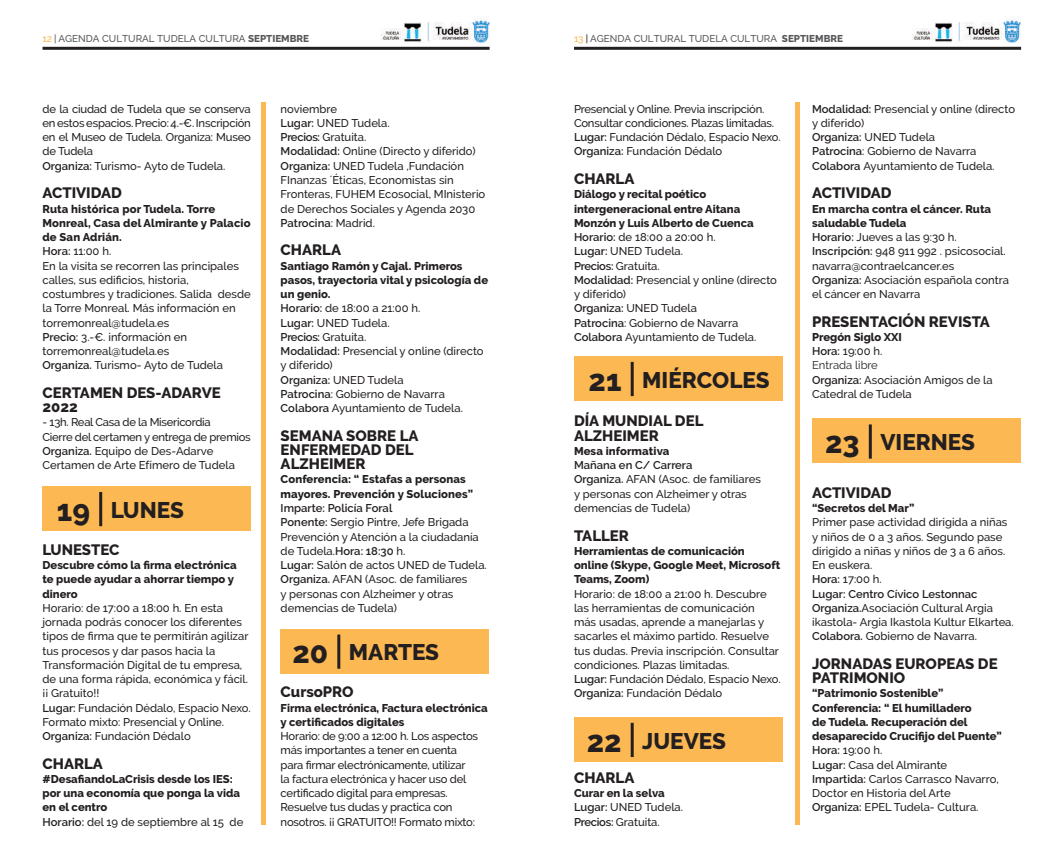
<style>
.page{position:relative;width:1063px;height:851px;background:#fff}
.page>*{position:absolute;margin:0;border:0;box-sizing:border-box;transform-origin:0 0}
.t1{font:800 22.5px "Raleway";color:#231f20}
.t2{font:800 15px/14.2px "Raleway";color:#231f20}
.t3{font:500 11.25px/14.2px "Raleway";color:#231f20}
.t4{font:800 11.25px/14.2px "Raleway";color:#231f20}
.t5{font:500 11.25px/14.2px "Raleway";letter-spacing:-.02em;color:#231f20}
.t6{font:500 11.25px/14.2px "Raleway";letter-spacing:-.025em;color:#231f20}
.t7{font:500 9.9px "Raleway";color:#57585a}
.s1{color:#fcb853}
.s2{font-weight:800}
.s3{color:#231f20}
.s4{font-weight:600}
.s5{font-size:30px}
.s6{font-weight:500}
.s7{font-weight:400}
</style>
<div class="page">
<hr style="left:43px;top:47px;width:447px;height:3px;background:#231f20">
<hr style="left:574px;top:47px;width:447px;height:3px;background:#231f20">
<img style="left:381px;top:17px;width:109px;height:26px">
<img style="left:912px;top:17px;width:108px;height:26px">
<div style="left:43px;top:486px;width:208px;height:44px;background:#fcb853"></div>
<hr style="left:99px;top:492px;width:3px;height:34px;background:#231f20">
<div style="left:281px;top:628px;width:208px;height:45px;background:#fcb853"></div>
<hr style="left:337px;top:634px;width:3px;height:34px;background:#231f20">
<div style="left:574px;top:356px;width:208px;height:44px;background:#fcb853"></div>
<hr style="left:631px;top:362px;width:3px;height:34px;background:#231f20">
<div style="left:574px;top:716px;width:208px;height:45px;background:#fcb853"></div>
<hr style="left:631px;top:722px;width:3px;height:34px;background:#231f20">
<div style="left:812px;top:418px;width:208px;height:45px;background:#fcb853"></div>
<hr style="left:869px;top:424px;width:3px;height:34px;background:#231f20">
<div style="left:261px;top:102px;width:5px;height:722px;background:#fcb853"></div>
<hr style="left:795px;top:102px;width:4px;height:722px;background:#fcb853">
<p class="t7" style="left:43px;top:32px;width:268px"><span class="s1">12</span> | AGENDA CULTURAL TUDELA CULTURA <span class="s2">SEPTIEMBRE</span></p>
<p class="t7" style="left:574px;top:32px;width:271px"><span class="s1">13</span> <span class="s3">|</span> AGENDA CULTURAL TUDELA CULTURA <span class="s2">SEPTIEMBRE</span></p>
<p class="t5" style="left:43px;top:102px;width:210px">de la ciudad de Tudela que se conserva en estos espacios. Precio: 4.-€. Inscripción en el Museo de Tudela. Organiza: Museo de Tudela<br><span class="s4">Organiza:</span> Turismo- Ayto de Tudela.</p>
<h2 class="t2" style="left:43px;top:186px;width:81px">ACTIVIDAD</h2>
<p class="t3" style="left:43px;top:201px;width:210px"><span class="s2">Ruta histórica por Tudela. Torre<br>Monreal, Casa del Almirante y Palacio de San Adrián.<br></span><span class="s4">Hora:</span> 11:00 h.<br>En la visita se recorren las principales calles, sus edificios, historia, costumbres y tradiciones. Salida desde la Torre Monreal. Más información en torremonreal@tudela.es<br><span class="s4">Precio:</span> 3.-€. información en torremonreal@tudela.es<br><span class="s4">Organiza.</span> Turismo- Ayto de Tudela</p>
<h2 class="t2" style="left:43px;top:385px;width:180px">CERTAMEN DES-ADARVE<br>2022</h2>
<p class="t6" style="left:43px;top:415px;width:210px">- 13h. Real Casa de la Misericordia<br>Cierre del certamen y entrega de premios <span class="s4">Organiza.</span> Equipo de Des-Adarve Certamen de Arte Efímero de Tudela</p>
<h1 class="t1" style="left:57px;top:497px;width:128px"><span class="s5">19</span> LUNES</h1>
<h2 class="t2" style="left:43px;top:542px;width:79px">LUNESTEC</h2>
<p class="t4" style="left:43px;top:558px;width:196px">Descubre cómo la firma electrónica te puede ayudar a ahorrar tiempo y dinero</p>
<p class="t3" style="left:43px;top:600px;width:210px">Horario: de 17:00 a 18:00 h. En esta jornada podrás conocer los diferentes tipos de firma que te permitirán agilizar tus procesos y dar pasos hacia la Transformación Digital de tu empresa, de una forma rápida, económica y fácil. ¡¡ Gratuito!!<br><span class="s4">Lugar:</span> Fundación Dédalo, Espacio Nexo.<br>Formato mixto: Presencial y Online.<br><span class="s4">Organiza:</span> Fundación Dédalo</p>
<h2 class="t2" style="left:43px;top:756px;width:62px">CHARLA</h2>
<p class="t4" style="left:43px;top:771px;width:202px">#DesafiandoLaCrisis desde los IES: por una economía que ponga la vida en el centro<br><span class="s4">Horario:</span> <span class="s6">del 19 de septiembre al 15 de</span></p>
<p class="t3" style="left:281px;top:102px;width:206px">noviembre<br><span class="s4">Lugar:</span> UNED Tudela.<br><span class="s4">Precios:</span> Gratuita.<br><span class="s4">Modalidad:</span> Online (Directo y diferido)<br><span class="s4">Organiza:</span> UNED Tudela ,Fundación<br>FInanzas ´Éticas, Economistas sin<br>Fronteras, FUHEM Ecosocial, MInisterio de Derechos Sociales y Agenda 2030<br><span class="s4">Patrocina</span>: Madrid.</p>
<h2 class="t2" style="left:281px;top:243px;width:62px">CHARLA</h2>
<p class="t3" style="left:281px;top:258px;width:209px"><span class="s2">Santiago Ramón y Cajal. Primeros pasos, trayectoria vital y psicología de un genio.<br></span><span class="s4">Horario:</span> de 18:00 a 21:00 h.<br><span class="s4">Lugar:</span> UNED Tudela.<br><span class="s4">Precios:</span> Gratuita.<br><span class="s4">Modalidad:</span> Presencial y online (directo y diferido)<br><span class="s4">Organiza:</span> UNED Tudela<br><span class="s4">Patrocina</span>: Gobierno de Navarra<br><span class="s4">Colabora</span> Ayuntamiento de Tudela.</p>
<h2 class="t2" style="left:281px;top:428px;width:139px">SEMANA SOBRE LA<br>ENFERMEDAD DEL<br>ALZHEIMER</h2>
<p class="t4" style="left:281px;top:472px;width:194px">Conferencia: “ Estafas a personas mayores. Prevención y Soluciones”</p>
<p class="t3" style="left:281px;top:501px;width:208px"><span class="s4">Imparte: Policía Foral<br>Ponente:</span> Sergio Pintre, Jefe Brigada<br>Prevención y Atención a la ciudadanía de Tudela.<span class="s4">Hora: 18:30</span> h.<br><span class="s4">Lugar:</span> Salón de actos UNED de Tudela.<br><span class="s4">Organiza.</span> AFAN (Asoc. de familiares<br>y personas con Alzheimer y otras demencias de Tudela)</p>
<h1 class="t1" style="left:292px;top:639px;width:148px"><span class="s5">20</span> MARTES</h1>
<h2 class="t2" style="left:281px;top:685px;width:75px">CursoPRO</h2>
<p class="t4" style="left:281px;top:700px;width:209px">Firma electrónica, Factura electrónica y certificados digitales</p>
<p class="t5" style="left:281px;top:729px;width:199px">Horario: de 9:00 a 12:00 h. Los aspectos más importantes a tener en cuenta para firmar electrónicamente, utilizar<br>la factura electrónica y hacer uso del certificado digital para empresas.<br>Resuelve tus dudas y practica con nosotros. ¡¡ GRATUITO!! Formato mixto:</p>
<p class="t5" style="left:574px;top:102px;width:208px">Presencial y Online. Previa inscripción.<br>Consultar condiciones. Plazas limitadas.<br><span class="s4">Lugar:</span> Fundación Dédalo, Espacio Nexo.<br><span class="s4">Organiza:</span> Fundación Dédalo</p>
<h2 class="t2" style="left:574px;top:172px;width:62px">CHARLA</h2>
<p class="t3" style="left:574px;top:187px;width:205px"><span class="s2">Diálogo y recital poético intergeneracional entre Aitana<br>Monzón y Luis Alberto de Cuenca<br></span><span class="s4">Horario:</span> de 18:00 a 20:00 h.<br><span class="s4">Lugar:</span> UNED Tudela.<br><span class="s4">Precios:</span> Gratuita.<br><span class="s4">Modalidad:</span> Presencial y online (directo y diferido)<br><span class="s4">Organiza:</span> UNED Tudela<br><span class="s4">Patrocina</span>: Gobierno de Navarra<br><span class="s4">Colabora</span> Ayuntamiento de Tudela.</p>
<h1 class="t1" style="left:589px;top:367px;width:182px"><span class="s5">21</span> MIÉRCOLES</h1>
<h2 class="t2" style="left:574px;top:414px;width:131px">DÍA MUNDIAL DEL<br>ALZHEIMER</h2>
<p class="t4" style="left:574px;top:444px;width:97px">Mesa informativa</p>
<p class="t3" style="left:574px;top:458px;width:188px"><span class="s4">Mañana en C/ Carrera<br>Organiza.</span> AFAN (Asoc. de familiares y personas con Alzheimer y otras demencias de Tudela)</p>
<h2 class="t2" style="left:574px;top:528px;width:56px">TALLER</h2>
<p class="t4" style="left:574px;top:543px;width:208px">Herramientas de comunicación online (Skype, Google Meet, Microsoft<br>Teams, Zoom)</p>
<p class="t3" style="left:574px;top:586px;width:208px">Horario: de 18:00 a 21:00 h. Descubre las herramientas de comunicación<br>más usadas, aprende a manejarlas y sacarles el máximo partido. Resuelve tus dudas. Previa inscripción. Consultar condiciones. Plazas limitadas.<br><span class="s4">Lugar:</span> Fundación Dédalo, Espacio Nexo.<br><span class="s4">Organiza:</span> Fundación Dédalo</p>
<h1 class="t1" style="left:587px;top:727px;width:141px"><span class="s5">22</span> JUEVES</h1>
<h2 class="t2" style="left:574px;top:770px;width:62px">CHARLA</h2>
<p class="t3" style="left:574px;top:786px;width:111px"><span class="s2">Curar en la selva<br></span><span class="s4">Lugar:</span> UNED Tudela.<br><span class="s4">Precios:</span> Gratuita.</p>
<p class="t3" style="left:812px;top:102px;width:205px"><span class="s4">Modalidad:</span> Presencial y online (directo y diferido)<br><span class="s4">Organiza:</span> UNED Tudela<br><span class="s4">Patrocina</span>: Gobierno de Navarra<br><span class="s4">Colabora</span> Ayuntamiento de Tudela.</p>
<h2 class="t2" style="left:812px;top:186px;width:81px">ACTIVIDAD</h2>
<p class="t3" style="left:812px;top:201px;width:198px"><span class="s2">En marcha contra el cáncer. Ruta saludable Tudela<br></span><span class="s4">Horario:</span> Jueves a las 9:30 h.<br><span class="s4">Inscripción:</span> 948 911 992 . psicosocial. navarra@contraelcancer.es<br><span class="s4">Organiza:</span> Asociación española contra el cáncer en Navarra</p>
<h2 class="t2" style="left:812px;top:314px;width:179px">PRESENTACIÓN REVISTA</h2>
<p class="t3" style="left:812px;top:330px;width:182px"><span class="s2">Pregón Siglo XXI<br></span><span class="s4">Hora:</span> 19:00 h.<br><span class="s7">Entrada libre<br></span><span class="s4">Organiza:</span> Asociación Amigos de la<br>Catedral de Tudela</p>
<h1 class="t1" style="left:825px;top:429px;width:151px"><span class="s5">23</span> VIERNES</h1>
<h2 class="t2" style="left:812px;top:485px;width:81px">ACTIVIDAD</h2>
<p class="t4" style="left:812px;top:501px;width:104px">“Secretos del Mar”</p>
<p class="t3" style="left:812px;top:515px;width:203px">Primer pase actividad dirigida a niñas y niños de 0 a 3 años. Segundo pase dirigido a niñas y niños de 3 a 6 años.<br>En euskera.<br><span class="s4">Hora:</span> 17:00 h.<br><span class="s4">Lugar: Centro Cívico Lestonnac<br>Organiza.</span>Asociación Cultural Argia ikastola- Argia Ikastola Kultur Elkartea.<br><span class="s4">Colabora.</span> Gobierno de Navarra.</p>
<h2 class="t2" style="left:812px;top:656px;width:187px">JORNADAS EUROPEAS DE<br>PATRIMONIO</h2>
<p class="t4" style="left:812px;top:686px;width:191px">“Patrimonio Sostenible”<br>Conferencia: “ El humilladero<br>de Tudela. Recuperación del desaparecido Crucifijo del Puente”<br><span class="s4">Hora:</span> <span class="s6">19:00 h.<br></span><span class="s4">Lugar:</span> <span class="s6">Casa del Almirante<br></span><span class="s4">Impartida:</span> <span class="s6">Carlos Carrasco Navarro,<br>Doctor en Historia del Arte<br></span><span class="s4">Organiza:</span> <span class="s6">EPEL Tudela- Cultura.</span></p>
</div>
